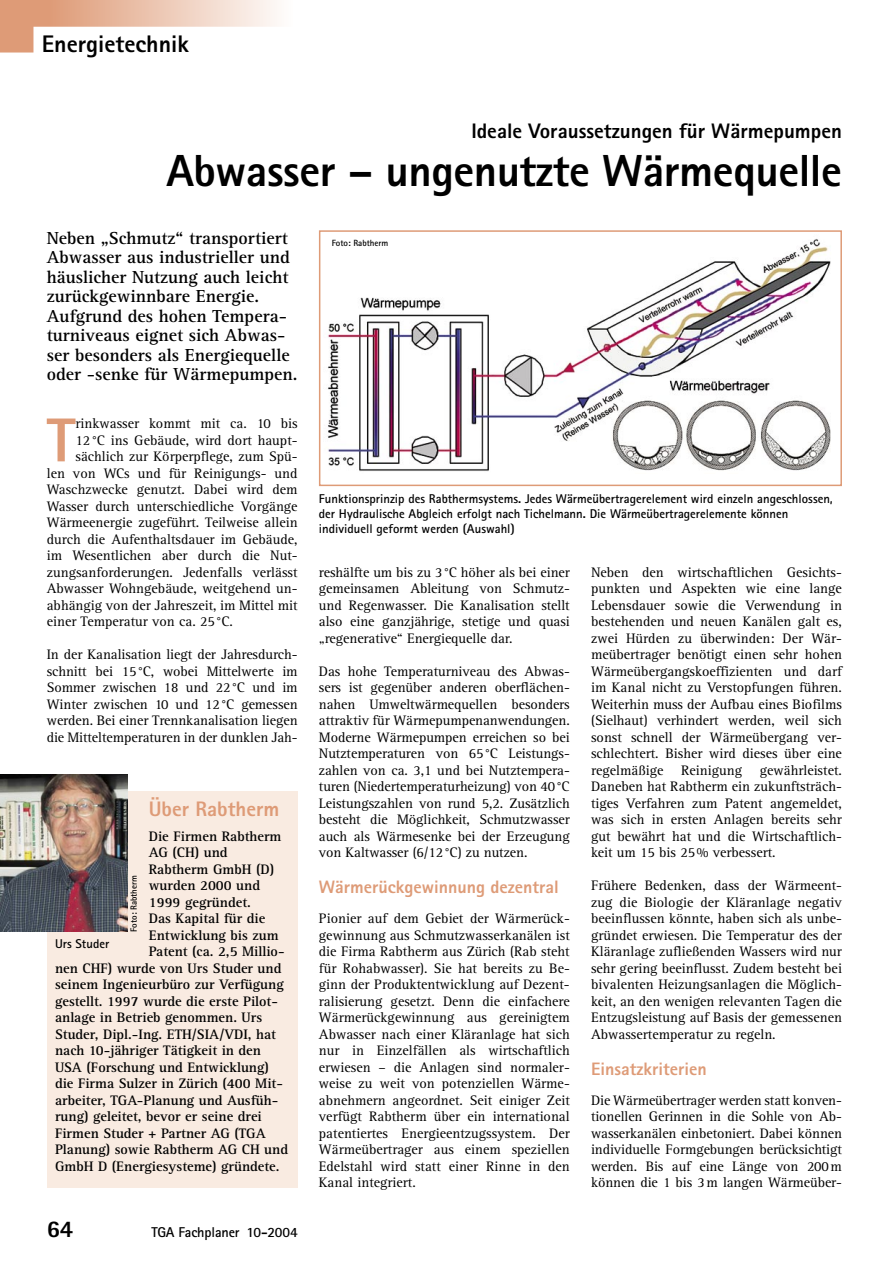
<style>
.page{position:relative;width:893px;height:1263px;background:#fff}
.page>*{position:absolute;margin:0;border:0;box-sizing:border-box;transform-origin:0 0}
.T01c_Grund_m_Ini{font:800 62.1px "Rotis Sans Serif";color:#de9b77}
.T08b_HÜ{font:800 45px "Rotis Sans Serif";letter-spacing:-.01em;color:#000}
.t1{font:800 24px "Rotis Sans Serif";color:#000}
.T08a_Dach{font:800 21px "Rotis Sans Serif";color:#000}
.T09a_Kasten{font:800 21px "Rotis Sans Serif";color:#de9b77}
.T08c_Vorspann{font:700 18px/19.5px "Rotis Serif";color:#000}
.T04a_ZÜ_1{font:800 18px "Rotis Sans Serif";color:#de9b77}
.T01a_Grund{font:14.25px/16.5px "Rotis Serif";letter-spacing:-.005em;color:#000;text-align:justify}
.T01b_Grund_n_ZÜ{font:14.25px/16.5px "Rotis Serif";letter-spacing:-.005em;color:#000;text-align:justify}
.T09b_Kas_-Text{font:700 14.25px "Rotis Serif";color:#000}
.T01c_Grund_m_Ini-2{font:14.25px "Rotis Serif";color:#000}
.t2{font:700 14.25px "Rotis Sans Serif";letter-spacing:-.01em;color:#000}
.T02_BU_Autor{font:700 12.75px/15px "Rotis Sans Serif";color:#000}
.T07a_Foto{font:700 9px "Rotis Sans Serif";color:#000}
</style>
<div class="page">
<svg style="left:0;top:0;width:277px;height:53px"></svg>
<img style="left:328px;top:239px;width:503px;height:233px">
<div style="left:319px;top:230px;width:523px;height:256px;border:2px solid #de9b77"></div>
<div style="left:47px;top:791px;width:251px;height:396px;background:#f9ebe1"></div>
<img style="left:0;top:775px;width:128px;height:157px">
<p class="t1" style="left:42px;top:29px;width:149px">Energietechnik</p>
<p class="T08a_Dach" style="left:471px;top:117px;width:372px">Ideale Voraussetzungen für Wärmepumpen</p>
<p class="T08b_HÜ" style="left:166px;top:142px;width:677px">Abwasser – ungenutzte Wärmequelle</p>
<p class="T08c_Vorspann" style="left:47px;top:229px;width:252px">Neben „Schmutz“ transportiert<br>Abwasser aus industrieller und häuslicher Nutzung auch leicht zurückgewinnbare Energie.<br>Aufgrund des hohen Tempera&shy;turniveaus eignet sich Abwas&shy;ser besonders als Energiequelle oder -senke für Wärmepumpen.</p>
<p class="T01c_Grund_m_Ini" style="left:47px;top:401px;width:30px">T</p>
<p class="T01c_Grund_m_Ini-2" style="left:76px;top:415px;width:224px">rinkwasser kommt mit ca. 10 bis</p>
<p class="T01c_Grund_m_Ini-2" style="left:76px;top:432px;width:224px">12 °C ins Gebäude, wird dort haupt-</p>
<p class="T01c_Grund_m_Ini-2" style="left:76px;top:448px;width:224px">sächlich zur Körperpflege, zum Spü-</p>
<p class="T01c_Grund_m_Ini-2" style="left:47px;top:465px;width:252px">len von WCs und für Reinigungs- und</p>
<p class="T01c_Grund_m_Ini-2" style="left:47px;top:481px;width:252px">Waschzwecke genutzt. Dabei wird dem</p>
<p class="T01c_Grund_m_Ini-2" style="left:47px;top:498px;width:252px">Wasser durch unterschiedliche Vorgänge</p>
<p class="T01c_Grund_m_Ini-2" style="left:47px;top:514px;width:252px">Wärmeenergie zugeführt. Teilweise allein</p>
<p class="T01c_Grund_m_Ini-2" style="left:47px;top:531px;width:252px">durch die Aufenthaltsdauer im Gebäude,</p>
<p class="T01c_Grund_m_Ini-2" style="left:47px;top:547px;width:252px">im Wesentlichen aber durch die Nut-</p>
<p class="T01c_Grund_m_Ini-2" style="left:47px;top:564px;width:252px">zungsanforderungen. Jedenfalls verlässt</p>
<p class="T01c_Grund_m_Ini-2" style="left:47px;top:580px;width:252px">Abwasser Wohngebäude, weitgehend un-</p>
<p class="T01c_Grund_m_Ini-2" style="left:47px;top:597px;width:252px">abhängig von der Jahreszeit, im Mittel mit</p>
<p class="T01c_Grund_m_Ini-2" style="left:47px;top:613px;width:188px">einer Temperatur von ca. 25 °C.</p>
<p class="T01a_Grund" style="left:47px;top:647px;width:252px">In der Kanalisation liegt der Jahresdurch&shy;schnitt bei 15 °C, wobei Mittelwerte im Sommer zwischen 18 und 22 °C und im Winter zwischen 10 und 12 °C gemessen werden. Bei einer Trennkanalisation liegen die Mitteltemperaturen in der dunklen Jah-</p>
<p class="T09a_Kasten" style="left:149px;top:796px;width:132px">Über Rabtherm</p>
<p class="T09b_Kas_-Text" style="left:149px;top:828px;width:134px">Die Firmen Rabtherm</p>
<p class="T09b_Kas_-Text" style="left:149px;top:844px;width:80px">AG (CH) und</p>
<p class="T09b_Kas_-Text" style="left:149px;top:861px;width:127px">Rabtherm GmbH (D)</p>
<p class="T09b_Kas_-Text" style="left:149px;top:877px;width:113px">wurden 2000 und</p>
<p class="T09b_Kas_-Text" style="left:149px;top:894px;width:103px">1999 gegründet.</p>
<p class="T09b_Kas_-Text" style="left:149px;top:910px;width:118px">Das Kapital für die</p>
<p class="T09b_Kas_-Text" style="left:149px;top:927px;width:131px">Entwicklung bis zum</p>
<p class="T09b_Kas_-Text" style="left:149px;top:943px;width:137px">Patent (ca. 2,5 Millio-</p>
<p class="T09b_Kas_-Text" style="left:55px;top:960px;width:228px">nen CHF) wurde von Urs Studer und</p>
<p class="T09b_Kas_-Text" style="left:55px;top:976px;width:230px">seinem Ingenieurbüro zur Verfügung</p>
<p class="T09b_Kas_-Text" style="left:55px;top:993px;width:224px">gestellt. 1997 wurde die erste Pilot-</p>
<p class="T09b_Kas_-Text" style="left:55px;top:1009px;width:209px">anlage in Betrieb genommen. Urs</p>
<p class="T09b_Kas_-Text" style="left:55px;top:1026px;width:222px">Studer, Dipl.-Ing. ETH/SIA/VDI, hat</p>
<p class="T09b_Kas_-Text" style="left:55px;top:1042px;width:208px">nach 10-jähriger Tätigkeit in den</p>
<p class="T09b_Kas_-Text" style="left:55px;top:1059px;width:215px">USA (Forschung und Entwicklung)</p>
<p class="T09b_Kas_-Text" style="left:55px;top:1075px;width:229px">die Firma Sulzer in Zürich (400 Mit-</p>
<p class="T09b_Kas_-Text" style="left:55px;top:1092px;width:225px">arbeiter, TGA-Planung und Ausfüh-</p>
<p class="T09b_Kas_-Text" style="left:55px;top:1108px;width:208px">rung) geleitet, bevor er seine drei</p>
<p class="T09b_Kas_-Text" style="left:55px;top:1125px;width:212px">Firmen Studer + Partner AG (TGA</p>
<p class="T09b_Kas_-Text" style="left:55px;top:1141px;width:235px">Planung) sowie Rabtherm AG CH und</p>
<p class="T09b_Kas_-Text" style="left:55px;top:1158px;width:226px">GmbH D (Energiesysteme) gründete.</p>
<p class="T07a_Foto" style="left:128px;top:932px;width:58px;rotate:-90deg">Foto: Rabtherm</p>
<p class="T02_BU_Autor" style="left:55px;top:936px;width:56px">Urs Studer</p>
<p class="t1" style="left:47px;top:1213px;width:28px">64</p>
<p class="t2" style="left:151px;top:1223px;width:148px">TGA Fachplaner 10-2004</p>
<p class="T07a_Foto" style="left:332px;top:237px;width:58px">Foto: Rabtherm</p>
<p class="T02_BU_Autor" style="left:319px;top:490px;width:515px">Funktionsprinzip des Rabthermsystems. Jedes Wärmeübertragerelement wird einzeln angeschlossen, der Hydraulische Abgleich erfolgt nach Tichelmann. Die Wärmeübertragerelemente können individuell geformt werden (Auswahl)</p>
<p class="T01a_Grund" style="left:319px;top:564px;width:252px">reshälfte um bis zu 3 °C höher als bei einer gemeinsamen Ableitung von Schmutz&shy;und Regenwasser. Die Kanalisation stellt also eine ganzjährige, stetige und quasi „regenerative“ Energiequelle dar.</p>
<p class="T01a_Grund" style="left:319px;top:663px;width:252px">Das hohe Temperaturniveau des Abwas&shy;sers ist gegenüber anderen oberflächen&shy;nahen Umweltwärmequellen besonders attraktiv für Wärmepumpenanwendungen.<br>Moderne Wärmepumpen erreichen so bei Nutztemperaturen von 65 °C Leistungs&shy;zahlen von ca. 3,1 und bei Nutztempera&shy;turen (Niedertemperaturheizung) von 40 °C Leistungszahlen von rund 5,2. Zusätzlich besteht die Möglichkeit, Schmutzwasser auch als Wärmesenke bei der Erzeugung von Kaltwasser (6/12 °C) zu nutzen.</p>
<p class="T04a_ZÜ_1" style="left:319px;top:876px;width:241px">Wärmerückgewinnung dezentral</p>
<p class="T01b_Grund_n_ZÜ" style="left:319px;top:911px;width:252px">Pionier auf dem Gebiet der Wärmerück&shy;gewinnung aus Schmutzwasserkanälen ist die Firma Rabtherm aus Zürich (Rab steht für Rohabwasser). Sie hat bereits zu Be&shy;ginn der Produktentwicklung auf Dezent&shy;ralisierung gesetzt. Denn die einfachere Wärmerückgewinnung aus gereinigtem Abwasser nach einer Kläranlage hat sich nur in Einzelfällen als wirtschaftlich erwiesen – die Anlagen sind normaler&shy;weise zu weit von potenziellen Wärme&shy;abnehmern angeordnet. Seit einiger Zeit verfügt Rabtherm über ein international patentiertes Energieentzugssystem. Der Wärmeübertrager aus einem speziellen Edelstahl wird statt einer Rinne in den Kanal integriert.</p>
<p class="T01a_Grund" style="left:591px;top:564px;width:252px">Neben den wirtschaftlichen Gesichts&shy;punkten und Aspekten wie eine lange Lebensdauer sowie die Verwendung in bestehenden und neuen Kanälen galt es, zwei Hürden zu überwinden: Der Wär&shy;meübertrager benötigt einen sehr hohen Wärmeübergangskoeffizienten und darf im Kanal nicht zu Verstopfungen führen.<br>Weiterhin muss der Aufbau eines Biofilms (Sielhaut) verhindert werden, weil sich sonst schnell der Wärmeübergang ver&shy;schlechtert. Bisher wird dieses über eine regelmäßige Reinigung gewährleistet.<br>Daneben hat Rabtherm ein zukunftsträch&shy;tiges Verfahren zum Patent angemeldet, was sich in ersten Anlagen bereits sehr gut bewährt hat und die Wirtschaftlich&shy;keit um 15 bis 25 % verbessert.</p>
<p class="T01a_Grund" style="left:591px;top:878px;width:252px">Frühere Bedenken, dass der Wärmeent&shy;zug die Biologie der Kläranlage negativ beeinflussen könnte, haben sich als unbe&shy;gründet erwiesen. Die Temperatur des der Kläranlage zufließenden Wassers wird nur sehr gering beeinflusst. Zudem besteht bei bivalenten Heizungsanlagen die Möglich&shy;keit, an den wenigen relevanten Tagen die Entzugsleistung auf Basis der gemessenen Abwassertemperatur zu regeln.</p>
<p class="T04a_ZÜ_1" style="left:591px;top:1057px;width:117px">Einsatzkriterien</p>
<p class="T01b_Grund_n_ZÜ" style="left:591px;top:1092px;width:252px">Die Wärmeübertrager werden statt konven&shy;tionellen Gerinnen in die Sohle von Ab&shy;wasserkanälen einbetoniert. Dabei können individuelle Formgebungen berücksichtigt werden. Bis auf eine Länge von 200 m können die 1 bis 3 m langen Wärmeüber-</p>
</div>
